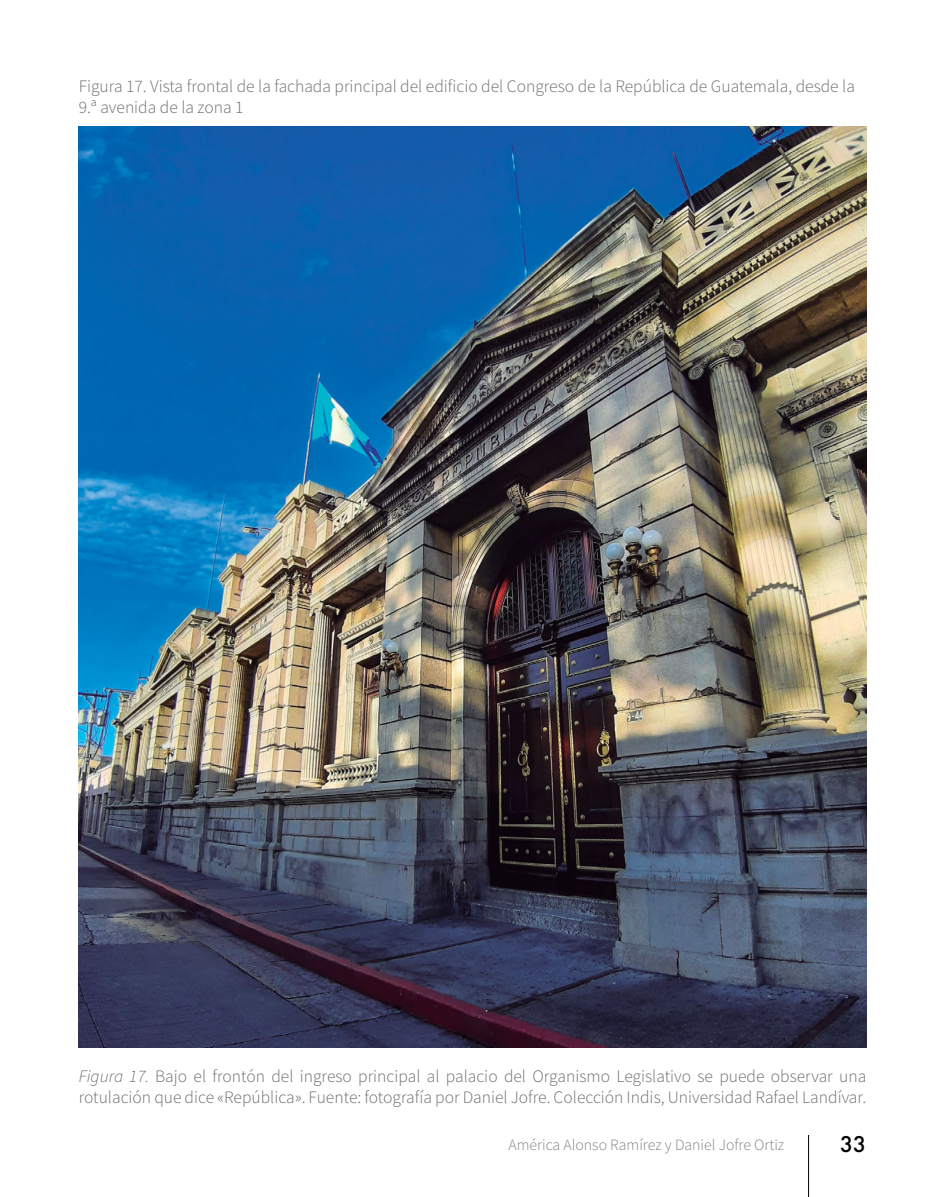
<style>
.page{position:relative;width:945px;height:1197px;background:#fff}
.page>*{position:absolute;margin:0;border:0;box-sizing:border-box;transform-origin:0 0}
.t1{font:500 21px "Futura";color:#000}
.t2{font:300 17.5px/21px "Source Sans Pro";color:#6d6e71}
.t3{font:300 15.75px "Source Sans Pro";color:#808285}
.s1{font-style:italic}
</style>
<div class="page">
<hr style="left:808px;top:1135px;width:1px;height:62px;background:#000">
<img style="left:79px;top:127px;width:787px;height:920px">
<p class="t2" style="left:79px;top:76px;width:778px">Figura 17. Vista frontal de la fachada principal del edificio del Congreso de la República de Guatemala, desde la<br>9.ª avenida de la zona 1</p>
<p class="t2" style="left:79px;top:1065px;width:789px"><span class="s1">Figura 17.</span> Bajo el frontón del ingreso principal al palacio del Organismo Legislativo se puede observar una rotulación que dice «República». Fuente: fotografía por Daniel Jofre. Colección Indis, Universidad Rafael Landívar.</p>
<p class="t3" style="left:508px;top:1135px;width:277px">América Alonso Ramírez y Daniel Jofre Ortiz</p>
<p class="t1" style="left:840px;top:1130px;width:27px">33</p>
</div>
